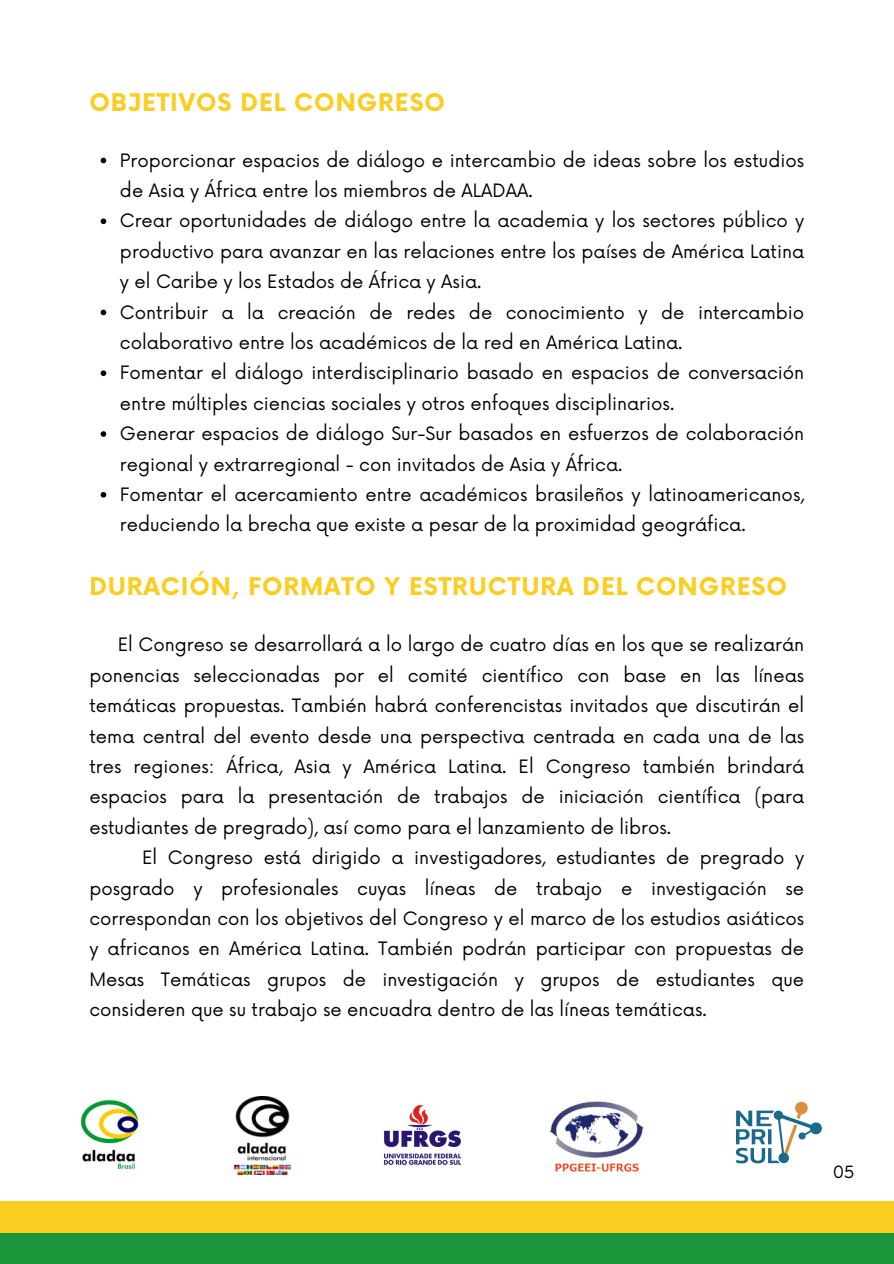
<style>
.page{position:relative;width:894px;height:1264px;background:#fff}
.page>*{position:absolute;margin:0;border:0;box-sizing:border-box;transform-origin:0 0}
.t1{font:700 23.7px "Now";letter-spacing:.035em;color:#f9ce21}
.t2{font:18px/30.3px "Now";color:#000}
.t3{font:16.5px "Now";color:#000}
</style>
<div class="page">
<div style="left:0;top:1232px;width:893px;height:31px;background:#1c973b"></div>
<div style="left:0;top:1200px;width:893px;height:32px;background:#f9ce21"></div>
<img style="left:80px;top:1100px;width:59px;height:70px">
<img style="left:383px;top:1105px;width:78px;height:60px">
<img style="left:549px;top:1101px;width:95px;height:70px">
<img style="left:736px;top:1101px;width:86px;height:63px">
<svg style="left:101px;top:158px;width:5px;height:5px"></svg>
<svg style="left:101px;top:218px;width:5px;height:6px"></svg>
<svg style="left:101px;top:309px;width:5px;height:6px"></svg>
<svg style="left:101px;top:370px;width:5px;height:6px"></svg>
<svg style="left:101px;top:431px;width:5px;height:6px"></svg>
<svg style="left:101px;top:492px;width:5px;height:5px"></svg>
<img style="left:234px;top:1096px;width:57px;height:78px">
<p class="t1" style="left:89px;top:89px;width:357px">OBJETIVOS DEL CONGRESO</p>
<p class="t2" style="left:120px;top:146px;width:685px">Proporcionar espacios de diálogo e intercambio de ideas sobre los estudios de Asia y África entre los miembros de ALADAA.</p>
<p class="t2" style="left:120px;top:207px;width:685px;text-align:justify">Crear oportunidades de diálogo entre la academia y los sectores público y productivo para avanzar en las relaciones entre los países de América Latina y el Caribe y los Estados de África y Asia.</p>
<p class="t2" style="left:120px;top:298px;width:685px">Contribuir a la creación de redes de conocimiento y de intercambio colaborativo entre los académicos de la red en América Latina.</p>
<p class="t2" style="left:120px;top:359px;width:685px">Fomentar el diálogo interdisciplinario basado en espacios de conversación entre múltiples ciencias sociales y otros enfoques disciplinarios.</p>
<p class="t2" style="left:120px;top:419px;width:685px">Generar espacios de diálogo Sur-Sur basados en esfuerzos de colaboración regional y extrarregional - con invitados de Asia y África.</p>
<h1 class="t2" style="left:120px;top:480px;width:685px">Fomentar el acercamiento entre académicos brasileños y latinoamericanos, reduciendo la brecha que existe a pesar de la proximidad geográfica.</h1>
<p class="t1" style="left:89px;top:574px;width:699px">DURACIÓN, FORMATO Y ESTRUCTURA DEL CONGRESO</p>
<p class="t2" style="left:89px;top:630px;width:716px;text-align:justify;text-indent:28px">El Congreso se desarrollará a lo largo de cuatro días en los que se realizarán ponencias seleccionadas por el comité científico con base en las líneas temáticas propuestas. También habrá conferencistas invitados que discutirán el tema central del evento desde una perspectiva centrada en cada una de las tres regiones: África, Asia y América Latina. El Congreso también brindará espacios para la presentación de trabajos de iniciación científica (para estudiantes de pregrado), así como para el lanzamiento de libros.</p>
<p class="t2" style="left:89px;top:843px;width:716px;text-align:justify;text-indent:53px">El Congreso está dirigido a investigadores, estudiantes de pregrado y posgrado y profesionales cuyas líneas de trabajo e investigación se correspondan con los objetivos del Congreso y el marco de los estudios asiáticos y africanos en América Latina. También podrán participar con propuestas de Mesas Temáticas grupos de investigación y grupos de estudiantes que consideren que su trabajo se encuadra dentro de las líneas temáticas.</p>
<h1 class="t3" style="left:832px;top:1162px;width:23px">05</h1>
</div>
